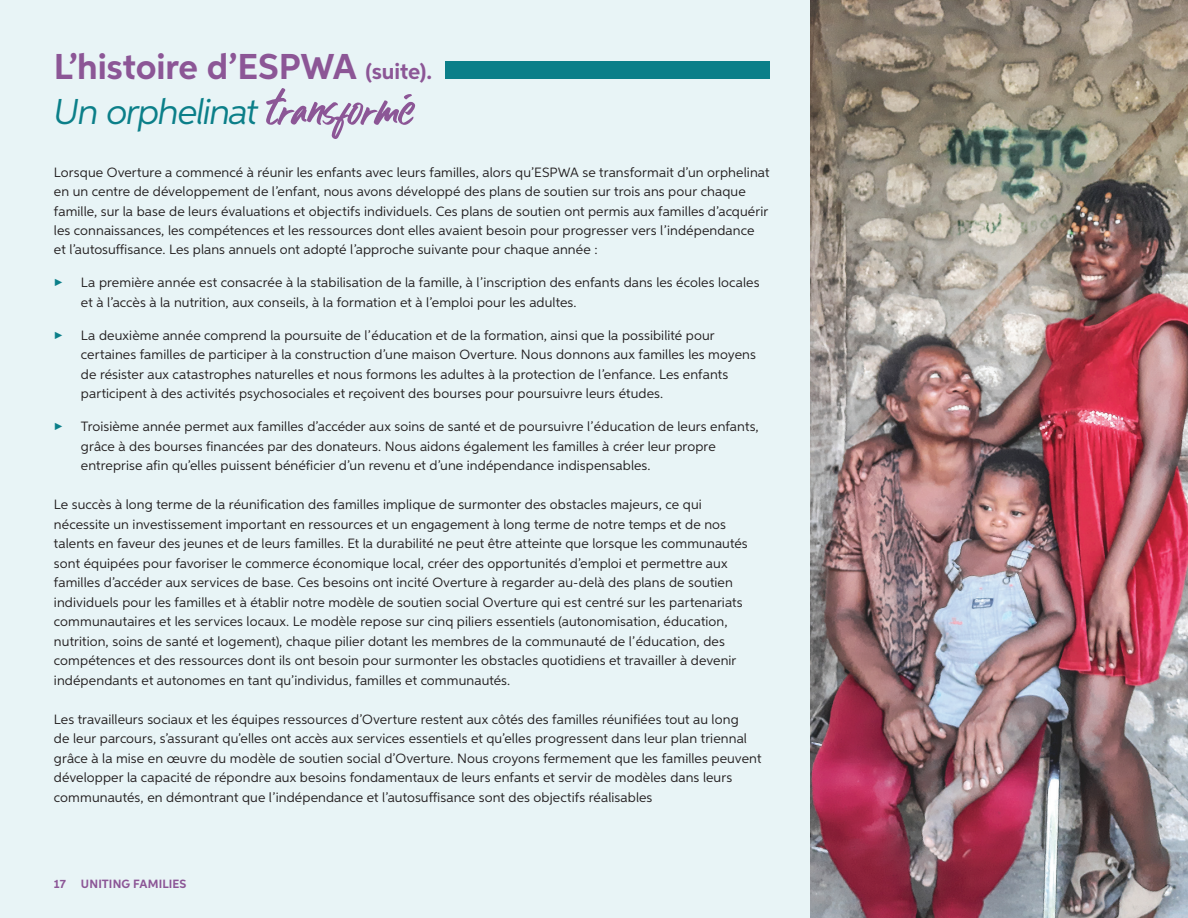
<style>
.page{position:relative;width:1188px;height:918px;background:#e8f4f6}
.page>*{position:absolute;margin:0;border:0;box-sizing:border-box;transform-origin:0 0}
.t1{font:700 36px/45px "Aspira";letter-spacing:-.005em;color:#8c5696}
.t2{font:13.5px/19.5px "Aspira";letter-spacing:.01em;color:#231f20}
.t3{font:700 12px "Aspira";letter-spacing:.01em;color:#8c5696}
.s1{font-size:22.5px}
.s2{font-weight:400;font-style:italic;color:#0b7f89}
</style>
<div class="page">
<svg style="left:266px;top:88px;width:149px;height:51px"></svg>
<img style="left:810px;top:0;width:378px;height:918px">
<div style="left:445px;top:61px;width:324px;height:18px;background:#0b7f89"></div>
<h1 class="t1" style="left:54px;top:44px;width:380px">L’histoire d’ESPWA <span class="s1">(suite).<br></span><span class="s2">Un orphelinat</span></h1>
<p class="t2" style="left:54px;top:162px;width:717px">Lorsque Overture a commencé à réunir les enfants avec leurs familles, alors qu’ESPWA se transformait d’un orphelinat en un centre de développement de l’enfant, nous avons développé des plans de soutien sur trois ans pour chaque famille, sur la base de leurs évaluations et objectifs individuels. Ces plans de soutien ont permis aux familles d’acquérir les connaissances, les compétences et les ressources dont elles avaient besoin pour progresser vers l’indépendance et l’autosuffisance. Les plans annuels ont adopté l’approche suivante pour chaque année :</p>
<p class="t2" style="left:81px;top:273px;width:680px">La première année est consacrée à la stabilisation de la famille, à l’inscription des enfants dans les écoles locales et à l’accès à la nutrition, aux conseils, à la formation et à l’emploi pour les adultes.</p>
<p class="t2" style="left:81px;top:325px;width:676px">La deuxième année comprend la poursuite de l’éducation et de la formation, ainsi que la possibilité pour certaines familles de participer à la construction d’une maison Overture. Nous donnons aux familles les moyens de résister aux catastrophes naturelles et nous formons les adultes à la protection de l’enfance. Les enfants participent à des activités psychosociales et reçoivent des bourses pour poursuivre leurs études.</p>
<p class="t2" style="left:81px;top:417px;width:679px">Troisième année permet aux familles d’accéder aux soins de santé et de poursuivre l’éducation de leurs enfants, grâce à des bourses financées par des donateurs. Nous aidons également les familles à créer leur propre entreprise afin qu’elles puissent bénéficier d’un revenu et d’une indépendance indispensables.</p>
<p class="t2" style="left:54px;top:495px;width:695px">Le succès à long terme de la réunification des familles implique de surmonter des obstacles majeurs, ce qui nécessite un investissement important en ressources et un engagement à long terme de notre temps et de nos talents en faveur des jeunes et de leurs familles. Et la durabilité ne peut être atteinte que lorsque les communautés sont équipées pour favoriser le commerce économique local, créer des opportunités d’emploi et permettre aux familles d’accéder aux services de base. Ces besoins ont incité Overture à regarder au-delà des plans de soutien individuels pour les familles et à établir notre modèle de soutien social Overture qui est centré sur les partenariats communautaires et les services locaux. Le modèle repose sur cinq piliers essentiels (autonomisation, éducation, nutrition, soins de santé et logement), chaque pilier dotant les membres de la communauté de l’éducation, des compétences et des ressources dont ils ont besoin pour surmonter les obstacles quotidiens et travailler à devenir indépendants et autonomes en tant qu’individus, familles et communautés.</p>
<p class="t2" style="left:54px;top:709px;width:709px">Les travailleurs sociaux et les équipes ressources d’Overture restent aux côtés des familles réunifiées tout au long<br>de leur parcours, s’assurant qu’elles ont accès aux services essentiels et qu’elles progressent dans leur plan triennal grâce à la mise en œuvre du modèle de soutien social d’Overture. Nous croyons fermement que les familles peuvent développer la capacité de répondre aux besoins fondamentaux de leurs enfants et servir de modèles dans leurs communautés, en démontrant que l’indépendance et l’autosuffisance sont des objectifs réalisables</p>
<p class="t3" style="left:54px;top:877px;width:13px">17</p>
<p class="t3" style="left:81px;top:877px;width:107px">UNITING FAMILIES</p>
</div>
